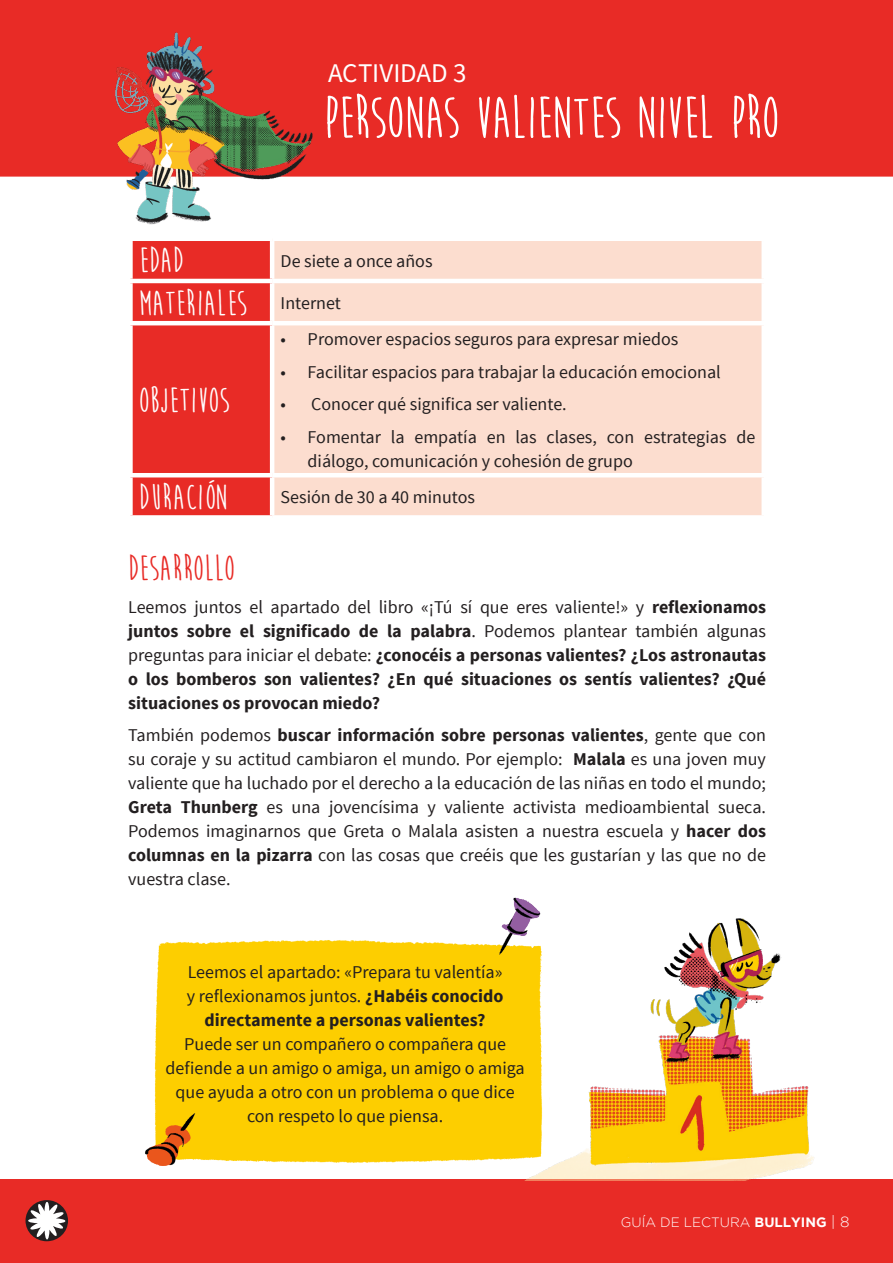
<style>
.page{position:relative;width:893px;height:1263px;background:#fff}
.page>*{position:absolute;margin:0;border:0;box-sizing:border-box;transform-origin:0 0}
.textbase{font:700 60px "Moon Flower";letter-spacing:-.02em;color:#fff}
.text{font:700 36px "Moon Flower";color:#fff}
.text-2{font:700 36px "Moon Flower";color:#e82b26}
.textbase-2{font:27px "Source Sans Variable";letter-spacing:-.005em;color:#fff}
.text-3{font:18px/24px "Source Sans Pro";color:#231f20}
.text-4{font:700 18px/24px "Source Sans Pro";color:#231f20;text-align:justify}
.t1{font:300 13.5px "Gotham";color:#fff}
.s1{font-weight:400}
.s2{font-weight:700}
.s3{font-size:15px}
</style>
<div class="page">
<div style="left:0;top:1179px;width:893px;height:84px;background:#e82b26"></div>
<div style="left:26px;top:1200px;width:42px;height:41px;background:#231f20;border-radius:50%"></div>
<svg style="left:28px;top:1202px;width:37px;height:37px"></svg>
<div style="left:0;top:0;width:893px;height:177px;background:#e82b26"></div>
<div style="left:133px;top:241px;width:137px;height:274px;background:#e82b26"></div>
<div style="left:274px;top:241px;width:487px;height:274px;background:#fcddcf"></div>
<hr style="left:128px;top:279px;width:144px;height:4px;background:#fff">
<hr style="left:272px;top:279px;width:494px;height:4px;background:#fff">
<hr style="left:128px;top:321px;width:144px;height:4px;background:#fff">
<hr style="left:272px;top:321px;width:494px;height:4px;background:#fff">
<hr style="left:128px;top:473px;width:144px;height:4px;background:#fff">
<hr style="left:272px;top:473px;width:494px;height:4px;background:#fff">
<img style="left:111px;top:30px;width:207px;height:195px">
<img style="left:145px;top:897px;width:380px;height:284px">
<img style="left:525px;top:900px;width:289px;height:281px">
<p class="textbase-2" style="left:328px;top:57px;width:140px">ACTIVIDAD 3</p>
<p class="textbase" style="left:323px;top:87px;width:458px">PERSONAS VALIENTES NIVEL PRO</p>
<p class="text" style="left:139px;top:242px;width:46px">EDAD</p>
<p class="text-3" style="left:281px;top:249px;width:153px">De siete a once años</p>
<p class="text" style="left:139px;top:284px;width:109px">MATERIALES</p>
<p class="text-3" style="left:281px;top:291px;width:62px">Internet</p>
<p class="text" style="left:139px;top:381px;width:92px">OBJETIVOS</p>
<p class="text-3" style="left:281px;top:328px;width:399px">• Promover espacios seguros para expresar miedos</p>
<p class="text-3" style="left:281px;top:360px;width:442px">• Facilitar espacios para trabajar la educación emocional</p>
<p class="text-3" style="left:281px;top:393px;width:288px">• Conocer qué significa ser valiente.</p>
<p class="text-3" style="left:308px;top:425px;width:449px;text-indent:-27px">• Fomentar la empatía en las clases, con estrategias de diálogo, comunicación y cohesión de grupo</p>
<p class="text" style="left:139px;top:478px;width:90px">DURACIÓN</p>
<p class="text-3" style="left:281px;top:485px;width:196px">Sesión de 30 a 40 minutos</p>
<p class="text-2" style="left:128px;top:550px;width:109px">DESARROLLO</p>
<p class="text-4" style="left:128px;top:595px;width:639px"><span class="s1">Leemos juntos el apartado del libro «¡Tú sí que eres valiente!» y</span> reflexionamos juntos sobre el significado de la palabra<span class="s1">. Podemos plantear también algunas preguntas para iniciar el debate:</span> ¿conocéis a personas valientes? ¿Los astronautas o los bomberos son valientes? ¿En qué situaciones os sentís valientes? ¿Qué situaciones os provocan miedo?</p>
<p class="text-3" style="left:128px;top:724px;width:639px;text-align:justify">También podemos <span class="s2">buscar información sobre personas valientes</span>, gente que con su coraje y su actitud cambiaron el mundo. Por ejemplo: <span class="s2">Malala</span> es una joven muy valiente que ha luchado por el derecho a la educación de las niñas en todo el mundo; <span class="s2">Greta Thunberg</span> es una jovencísima y valiente activista medioambiental sueca.<br>Podemos imaginarnos que Greta o Malala asisten a nuestra escuela y <span class="s2">hacer dos columnas en la pizarra</span> con las cosas que creéis que les gustarían y las que no de vuestra clase.</p>
<p class="text-3" style="left:165px;top:960px;width:361px;text-align:center">Leemos el apartado: «Prepara tu valentía»<br>y reflexionamos juntos. <span class="s2">¿Habéis conocido directamente a personas valientes?<br></span>Puede ser un compañero o compañera que defiende a un amigo o amiga, un amigo o amiga que ayuda a otro con un problema o que dice con respeto lo que piensa.</p>
<p class="t1" style="left:621px;top:1215px;width:230px">GUÍA DE LECTURA <span class="s2">BULLYING</span> <span class="s3">| 8</span></p>
</div>
